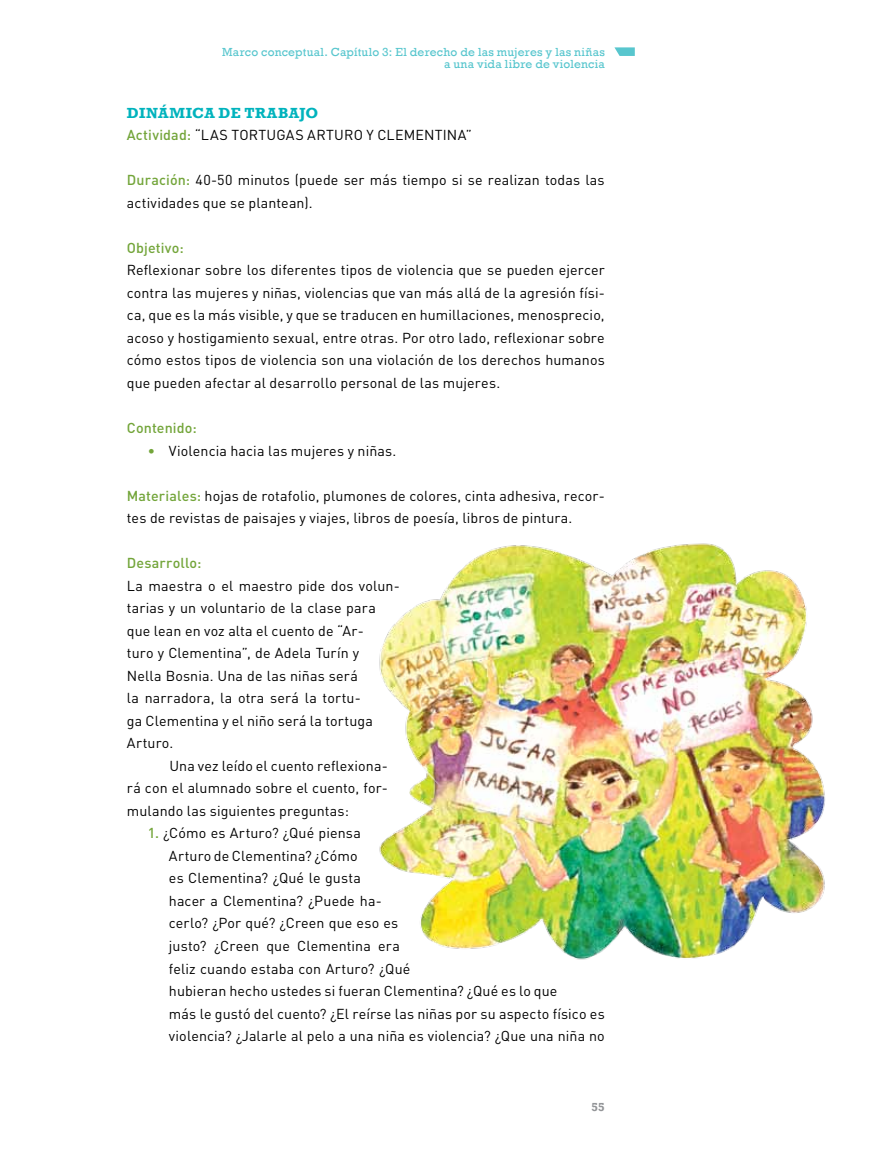
<style>
.page{position:relative;width:893px;height:1149px;background:#fff}
.page>*{position:absolute;margin:0;border:0;box-sizing:border-box;transform-origin:0 0}
.t1{font:700 15px "Rockwell";letter-spacing:.03em;color:#00b3bd}
.t2{font:14.25px/22.5px "DIN";letter-spacing:.01em;color:#000}
.t3{font:500 14.25px "DIN";letter-spacing:.01em;color:#73a53a}
.t4{font:12px/12px "Rockwell";letter-spacing:.02em;color:#58c6ce;text-align:right}
.t5{font:700 12px "Rockwell";color:#939598}
.s1{font-weight:500;color:#73a53a}
</style>
<div class="page">
<svg style="left:614px;top:47px;width:21px;height:9px"></svg>
<img style="left:379px;top:543px;width:446px;height:417px">
<p class="t4" style="left:222px;top:46px;width:384px">Marco conceptual. Capítulo 3: El derecho de las mujeres y las niñas a una vida libre de violencia</p>
<p class="t1" style="left:127px;top:104px;width:193px">DINÁMICA DE TRABAJO</p>
<p class="t2" style="left:127px;top:124px;width:347px"><span class="s1">Actividad:</span> “LAS TORTUGAS ARTURO Y CLEMENTINA”</p>
<p class="t2" style="left:127px;top:169px;width:479px"><span class="s1">Duración:</span> 40-50 minutos (puede ser más tiempo si se realizan todas las actividades que se plantean).</p>
<p class="t2" style="left:127px;top:236px;width:479px"><span class="s1">Objetivo:<br></span>Reflexionar sobre los diferentes tipos de violencia que se pueden ejercer contra las mujeres y niñas, violencias que van más allá de la agresión físi&shy;ca, que es la más visible, y que se traducen en humillaciones, menosprecio, acoso y hostigamiento sexual, entre otras. Por otro lado, reflexionar sobre cómo estos tipos de violencia son una violación de los derechos humanos que pueden afectar al desarrollo personal de las mujeres.</p>
<p class="t3" style="left:127px;top:418px;width:71px">Contenido:</p>
<p class="t2" style="left:148px;top:439px;width:250px"><span class="s1">•</span> Violencia hacia las mujeres y niñas.</p>
<p class="t2" style="left:127px;top:484px;width:479px"><span class="s1">Materiales:</span> hojas de rotafolio, plumones de colores, cinta adhesiva, recor&shy;tes de revistas de paisajes y viajes, libros de poesía, libros de pintura.</p>
<p class="t3" style="left:127px;top:553px;width:76px">Desarrollo:</p>
<p class="t2" style="left:127px;top:574px;width:275px">La maestra o el maestro pide dos volun-</p>
<p class="t2" style="left:127px;top:596px;width:250px">tarias y un voluntario de la clase para</p>
<p class="t2" style="left:127px;top:619px;width:239px">que lean en voz alta el cuento de “Ar-</p>
<p class="t2" style="left:127px;top:641px;width:234px">turo y Clementina”, de Adela Turín y</p>
<p class="t2" style="left:127px;top:664px;width:232px">Nella Bosnia. Una de las niñas será</p>
<p class="t2" style="left:127px;top:686px;width:235px">la narradora, la otra será la tortu-</p>
<p class="t2" style="left:127px;top:709px;width:247px">ga Clementina y el niño será la tortuga</p>
<p class="t2" style="left:127px;top:731px;width:48px">Arturo.</p>
<p class="t2" style="left:169px;top:754px;width:220px">Una vez leído el cuento reflexiona-</p>
<p class="t2" style="left:127px;top:776px;width:263px">rá con el alumnado sobre el cuento, for-</p>
<p class="t2" style="left:127px;top:799px;width:223px">mulando las siguientes preguntas:</p>
<p class="t2" style="left:169px;top:821px;width:437px;text-indent:-21px"><span class="s1">1.</span> ¿Cómo es Arturo? ¿Qué piensa<br>Arturo de Clementina? ¿Cómo<br>es Clementina? ¿Qué le gusta<br>hacer a Clementina? ¿Puede ha-<br>cerlo? ¿Por qué? ¿Creen que eso es<br>justo? ¿Creen que Clementina era<br>feliz cuando estaba con Arturo? ¿Qué<br>hubieran hecho ustedes si fueran Clementina? ¿Qué es lo que<br>más le gustó del cuento? ¿El reírse las niñas por su aspecto físico es violencia? ¿Jalarle al pelo a una niña es violencia? ¿Que una niña no</p>
<p class="t5" style="left:592px;top:1098px;width:15px">55</p>
</div>
